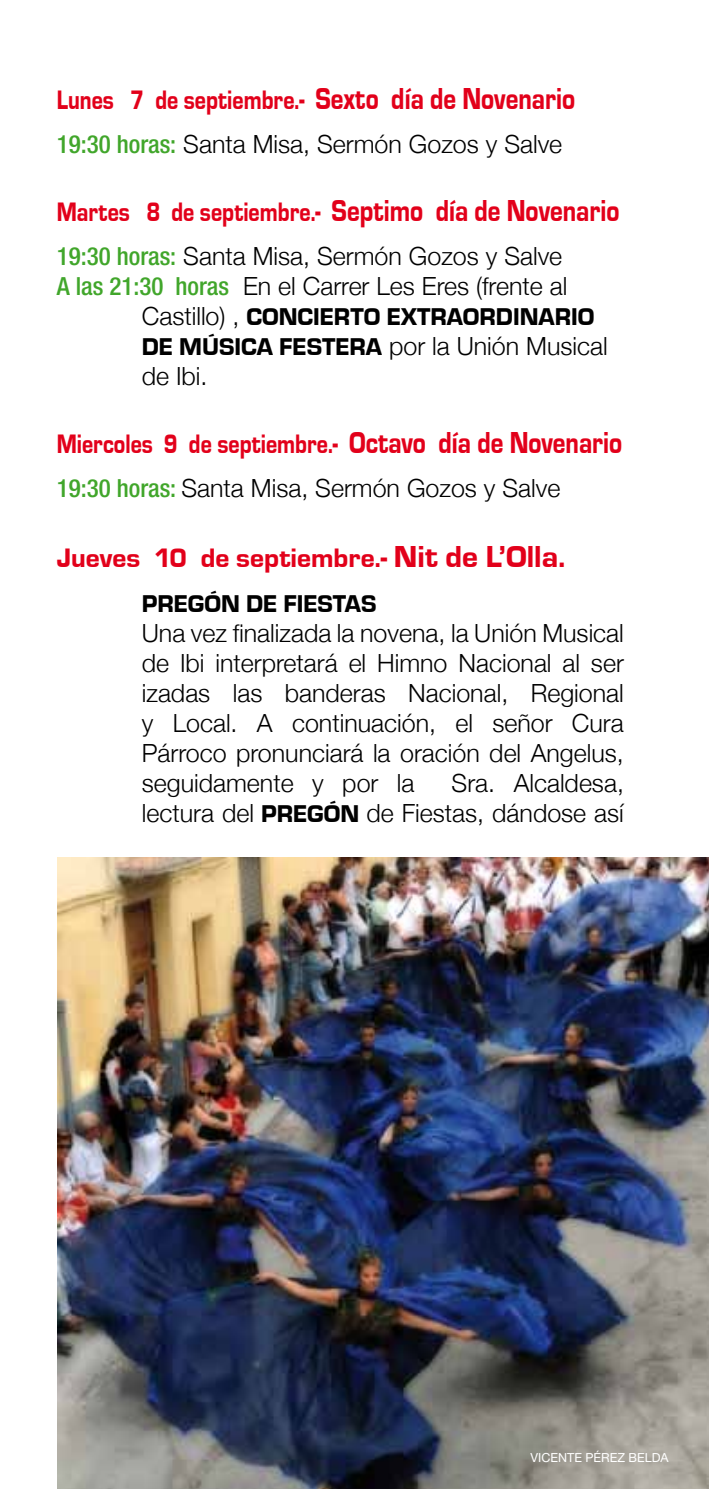
<style>
.page{position:relative;width:709px;height:1489px;background:#fff}
.page>*{position:absolute;margin:0;border:0;box-sizing:border-box;transform-origin:0 0}
.t1{font:27.5px "Eurostile T Heav";color:#e2001a;scale:.8 1}
.t2{font:27.5px "Eurostile T Heav";color:#e2001a}
.t3{font:300 25px/30px "Helvetica Neue";color:#000;text-align:justify}
.t4{font:25px "Eurostile T Heav";color:#000}
.t5{font:12.5px "Helvetica Neue";color:#fff}
.s1{font-size:31.25px}
.s2{font-weight:500;font-stretch:condensed;color:#41a62b}
.s3{font-family:"Eurostile T Heav";font-weight:400}
</style>
<div class="page">
<img style="left:58px;top:857px;width:651px;height:631px">
<p class="t1" style="left:57px;top:85px;width:649px">Lunes 7 de septiembre.- <span class="s1">Sexto día de Novenario</span></p>
<p class="t3" style="left:57px;top:129px;width:507px"><span class="s2">19:30 horas:</span> Santa Misa, Sermón Gozos y Salve</p>
<p class="t1" style="left:57px;top:197px;width:705px">Martes 8 de septiembre.- <span class="s1">Septimo día de Novenario</span></p>
<p class="t3" style="left:57px;top:241px;width:507px"><span class="s2">19:30 horas:</span> Santa Misa, Sermón Gozos y Salve</p>
<p class="t3" style="left:57px;top:271px;width:512px"><span class="s2">A las 21:30 horas</span> En el Carrer Les Eres (frente al</p>
<p class="t3" style="left:142px;top:301px;width:137px">Castillo) , <span class="s3">Concierto</span></p>
<p class="t4" style="left:387px;top:303px;width:30px">Extraordinario</p>
<p class="t4" style="left:142px;top:333px;width:92px">de Música</p>
<p class="t4" style="left:279px;top:333px;width:30px">Festera</p>
<p class="t3" style="left:389px;top:331px;width:220px">por la Unión Musical</p>
<p class="t3" style="left:142px;top:361px;width:67px">de Ibi.</p>
<p class="t1" style="left:57px;top:428px;width:708px">Miercoles 9 de septiembre.- <span class="s1">Octavo día de Novenario</span></p>
<p class="t3" style="left:57px;top:472px;width:505px"><span class="s2">19:30 horas:</span> Santa Misa, Sermón Gozos y Salve</p>
<p class="t2" style="left:57px;top:543px;width:510px">Jueves 10 de septiembre.- <span class="s1">Nit de L’Olla.</span></p>
<p class="t4" style="left:142px;top:589px;width:236px">PREGÓN DE FIESTAS</p>
<p class="t3" style="left:142px;top:617px;width:483px">Una vez finalizada la novena, la Unión Musical de Ibi interpretará el Himno Nacional al ser izadas las banderas Nacional, Regional y Local. A continuación, el señor Cura Párroco pronunciará la oración del Angelus, seguidamente y por la</p>
<p class="t3" style="left:142px;top:767px;width:483px;text-align:right">Sra. Alcaldesa,<br>lectura del <span class="s3">PREGÓN</span> de Fiestas, dándose así</p>
<p class="t5" style="left:530px;top:1449px;width:139px">VICENTE PÉREZ BELDA</p>
</div>
